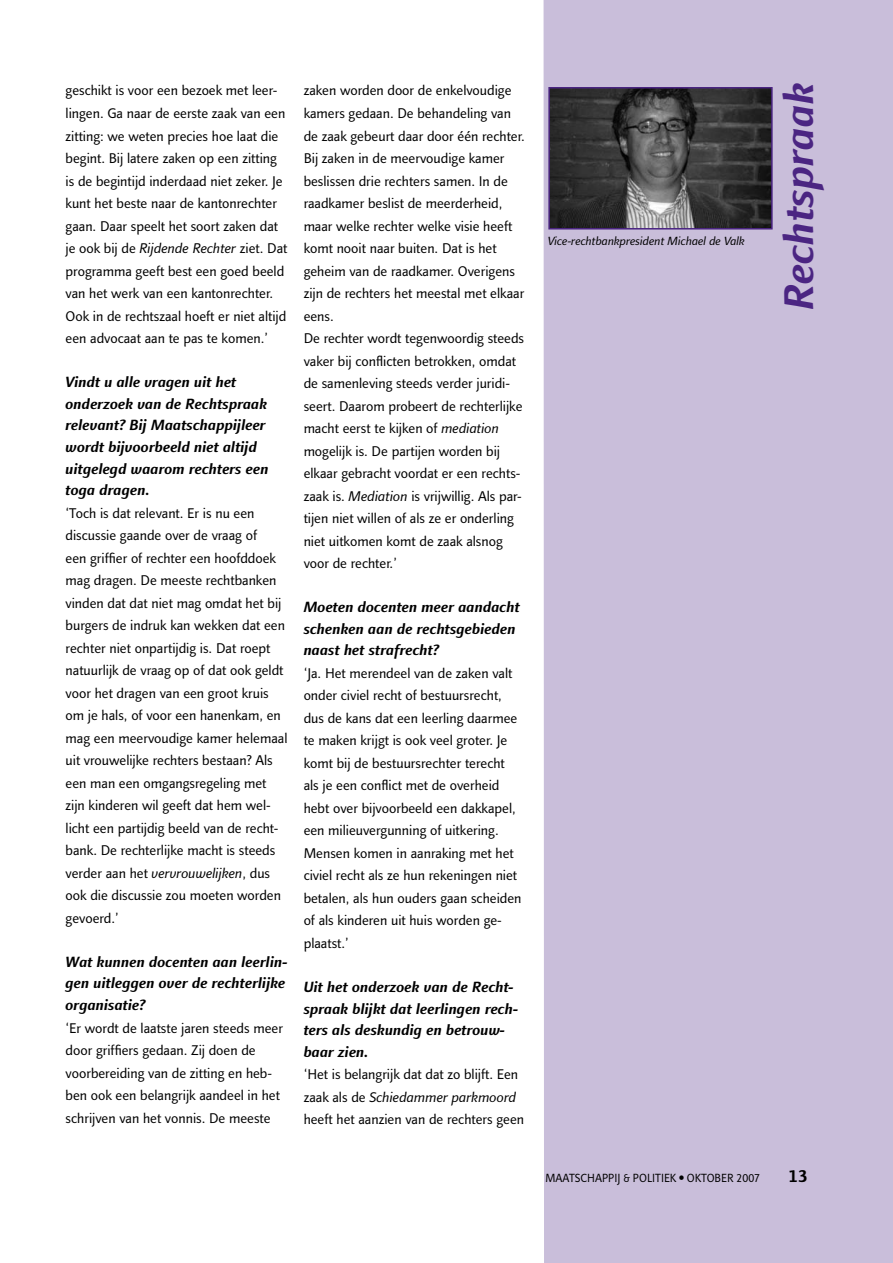
<style>
.page{position:relative;width:893px;height:1263px;background:#fff}
.page>*{position:absolute;margin:0;border:0;box-sizing:border-box;transform-origin:0 0}
.t1{font:italic 700 42px "Linotype Finnegan";color:#4b2582}
.t2{font:700 18px "Linotype Finnegan";color:#000}
.t3{font:italic 700 15px/21.6px "Linotype Finnegan Os F";color:#000}
.t4{font:14.25px/22.5px "Linotype Finnegan";color:#000}
.t5{font:italic 12px "Linotype Finnegan";color:#000}
.t6{font:12px "Linotype Finnegan";color:#000;scale:.95 1}
.s1{font-style:italic}
</style>
<div class="page">
<div style="left:543px;top:0;width:350px;height:1263px;background:#c9beda"></div>
<img style="left:551px;top:90px;width:219px;height:137px">
<div style="left:548px;top:87px;width:225px;height:143px;border:2px solid #4b2582"></div>
<p class="t4" style="left:66px;top:80px;width:223px">geschikt is voor een bezoek met leer&shy;lingen. Ga naar de eerste zaak van een zitting: we weten precies hoe laat die begint. Bij latere zaken op een zitting is de begintijd inderdaad niet zeker. Je kunt het beste naar de kantonrechter gaan. Daar speelt het soort zaken dat je ook bij de <span class="s1">Rijdende Rechter</span> ziet. Dat programma geeft best een goed beeld van het werk van een kantonrechter.<br>Ook in de rechtszaal hoeft er niet altijd een advocaat aan te pas te komen.’</p>
<p class="t3" style="left:66px;top:371px;width:205px">Vindt u alle vragen uit het onderzoek van de Rechtspraak relevant? Bij Maatschappijleer wordt bijvoorbeeld niet altijd uitgelegd waarom rechters een toga dragen.</p>
<p class="t4" style="left:66px;top:502px;width:223px">‘Toch is dat relevant. Er is nu een discussie gaande over de vraag of<br>een griffier of rechter een hoofddoek mag dragen. De meeste rechtbanken vinden dat dat niet mag omdat het bij burgers de indruk kan wekken dat een rechter niet onpartijdig is. Dat roept natuurlijk de vraag op of dat ook geldt voor het dragen van een groot kruis om je hals, of voor een hanenkam, en mag een meervoudige kamer helemaal uit vrouwelijke rechters bestaan? Als een man een omgangsregeling met zijn kinderen wil geeft dat hem wel&shy;licht een partijdig beeld van de recht&shy;bank. De rechterlijke macht is steeds verder aan het <span class="s1">vervrouwelijken</span>, dus ook die discussie zou moeten worden gevoerd.’</p>
<p class="t3" style="left:66px;top:951px;width:223px">Wat kunnen docenten aan leerlin&shy;gen uitleggen over de rechterlijke organisatie?</p>
<p class="t4" style="left:66px;top:1016px;width:219px">‘Er wordt de laatste jaren steeds meer door griffiers gedaan. Zij doen de voorbereiding van de zitting en heb&shy;ben ook een belangrijk aandeel in het schrijven van het vonnis. De meeste</p>
<p class="t4" style="left:304px;top:80px;width:223px">zaken worden door de enkelvoudige kamers gedaan. De behandeling van de zaak gebeurt daar door één rechter.<br>Bij zaken in de meervoudige kamer beslissen drie rechters samen. In de raadkamer beslist de meerderheid, maar welke rechter welke visie heeft komt nooit naar buiten. Dat is het geheim van de raadkamer. Overigens zijn de rechters het meestal met elkaar eens.<br>De rechter wordt tegenwoordig steeds vaker bij conflicten betrokken, omdat de samenleving steeds verder juridi&shy;seert. Daarom probeert de rechterlijke macht eerst te kijken of <span class="s1">mediation </span>mogelijk is. De partijen worden bij elkaar gebracht voordat er een rechts&shy;zaak is. <span class="s1">Mediation</span> is vrijwillig. Als par&shy;tijen niet willen of als ze er onderling niet uitkomen komt de zaak alsnog voor de rechter.’</p>
<p class="t3" style="left:304px;top:596px;width:218px">Moeten docenten meer aandacht schenken aan de rechtsgebieden naast het strafrecht?</p>
<p class="t4" style="left:304px;top:662px;width:219px">‘Ja. Het merendeel van de zaken valt onder civiel recht of bestuursrecht, dus de kans dat een leerling daarmee te maken krijgt is ook veel groter. Je komt bij de bestuursrechter terecht als je een conflict met de overheid hebt over bijvoorbeeld een dakkapel, een milieuvergunning of uitkering.<br>Mensen komen in aanraking met het civiel recht als ze hun rekeningen niet betalen, als hun ouders gaan scheiden of als kinderen uit huis worden ge&shy;plaatst.’</p>
<p class="t3" style="left:304px;top:976px;width:216px">Uit het onderzoek van de Recht&shy;spraak blijkt dat leerlingen rech&shy;ters als deskundig en betrouw&shy;baar zien.</p>
<p class="t4" style="left:304px;top:1063px;width:222px">‘Het is belangrijk dat dat zo blijft. Een zaak als de <span class="s1">Schiedammer parkmoord </span>heeft het aanzien van de rechters geen</p>
<p class="t5" style="left:548px;top:234px;width:199px">Vice-rechtbankpresident Michael de Valk</p>
<h1 class="t1" style="left:774px;top:310px;width:230px;rotate:-90deg">Rechtspraak</h1>
<p class="t6" style="left:545px;top:1171px;width:227px">MAATSCHAPPIJ &amp; POLITIEK ■ OKTOBER 2007</p>
<p class="t2" style="left:788px;top:1166px;width:21px">13</p>
</div>
